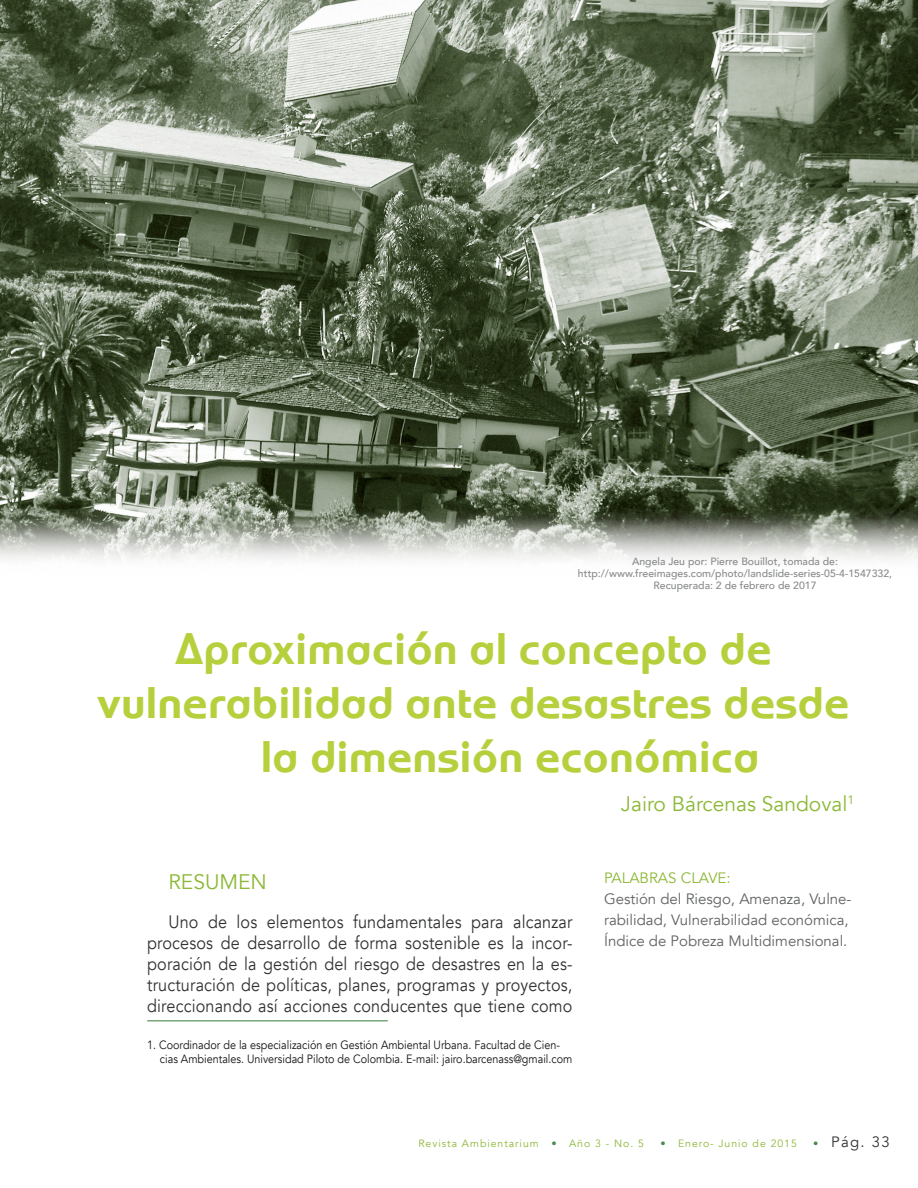
<style>
.page{position:relative;width:918px;height:1188px;background:#fff}
.page>*{position:absolute;margin:0;border:0;box-sizing:border-box;transform-origin:0 0}
.t1{font:45px "Worldof Water";color:#b5d03c}
.t2{font:21px "Avenir";color:#8bb835}
.t3{font:18px/21px "Avenir";letter-spacing:.01em;color:#303231;text-align:justify;scale:.9 1}
.t4{font:15px/21px "Avenir";color:#606362}
.t5{font:15px "Avenir";color:#8bb835}
.t6{font:15px "Avenir";color:#303231}
.t7{font:12px/13.5px "Avenir";color:#121212;scale:.9 1}
.t8{font:500 10.5px/12px "Avenir";color:#888a8a;text-align:center}
.t9{font:10.5px "Avenir";letter-spacing:.09em;color:#8bb835}
.s1{color:#4c894d}
.s2{font-size:10.5px;color:#4c894d}
</style>
<div class="page">
<img style="left:0;top:0;width:918px;height:560px">
<hr style="left:147px;top:1020px;width:241px;height:1px;background:#4c894d">
<p class="t8" style="left:578px;top:555px;width:316px">Angela Jeu por: Pierre Bouillot, tomada de: http://www.freeimages.com/photo/landslide-series-05-4-1547332,<br>Recuperada: 2 de febrero de 2017</p>
<h1 class="t1" style="left:175px;top:620px;width:598px">Aproximación al concepto de</h1>
<h1 class="t1" style="left:97px;top:674px;width:754px">vulnerabilidad ante desastres desde</h1>
<h1 class="t1" style="left:261px;top:728px;width:500px">la dimensión económica</h1>
<p class="t2" style="left:168px;top:870px;width:100px">RESUMEN</p>
<p class="t3" style="left:147px;top:912px;width:474px;text-indent:21px">Uno de los elementos fundamentales para alcanzar procesos de desarrollo de forma sostenible es la incor&shy;poración de la gestión del riesgo de desastres en la es&shy;tructuración de políticas, planes, programas y proyectos, direccionando así acciones conducentes que tiene como</p>
<p class="t7" style="left:160px;top:1039px;width:460px;text-indent:-13px">1. Coordinador de la especialización en Gestión Ambiental Urbana. Facultad de Cien&shy;cias Ambientales. Universidad Piloto de Colombia. E-mail: jairo.barcenass@gmail.com</p>
<p class="t2" style="left:621px;top:791px;width:235px">Jairo Bárcenas Sandoval<sup>1</sup></p>
<p class="t5" style="left:604px;top:869px;width:55px">Palabras</p>
<p class="t5" style="left:681px;top:869px;width:51px">clave:</p>
<p class="t4" style="left:604px;top:889px;width:249px">Gestión del Riesgo, Amenaza, Vulne&shy;rabilidad, Vulnerabilidad económica,<br>Índice de Pobreza Multidimensional.</p>
<p class="t9" style="left:418px;top:1137px;width:227px">Revista Ambientarium <span class="s1">•</span> Año 3 - No. 5</p>
<p class="t9" style="left:660px;top:1137px;width:138px"><span class="s1">•</span> Enero- Junio de 2015</p>
<p class="t6" style="left:813px;top:1133px;width:78px"><span class="s2">•</span> Pág. 33</p>
</div>
